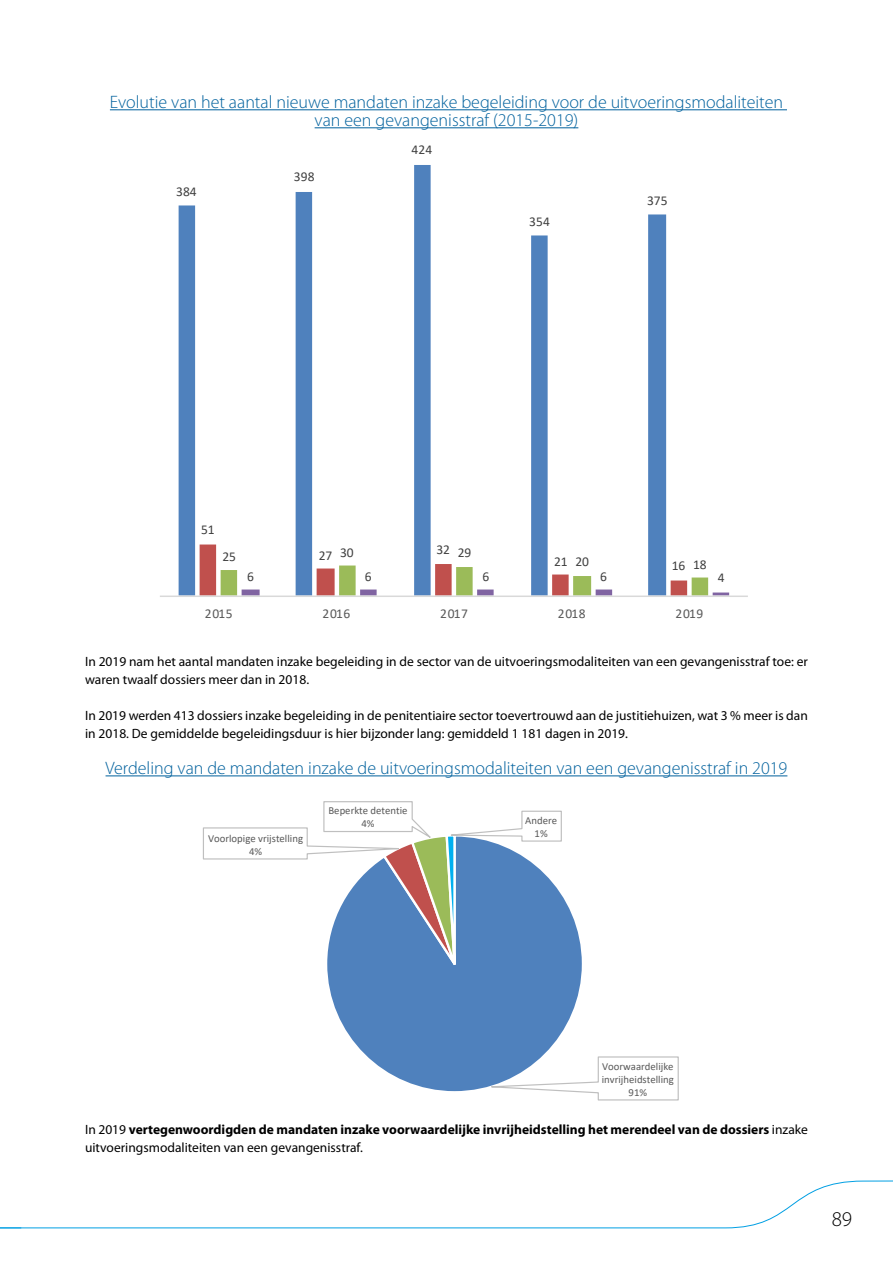
<style>
.page{position:relative;width:893px;height:1263px;background:#fff}
.page>*{position:absolute;margin:0;border:0;box-sizing:border-box;transform-origin:0 0}
.t1{font:300 21px "Myriad Pro";color:#000}
.t2{font:300 18px/18px "Myriad Pro";color:#00619d;text-align:center}
.t3{font:13.5px/18px "Myriad Pro";color:#000}
.t4{font:700 13.5px/18px "Myriad Pro";color:#000}
.t5{font:13.5px "Calibri";color:#404040}
.t6{font:13.5px "Calibri";letter-spacing:.05em;color:#595959}
.t7{font:10.8px/13px "Calibri";color:#595959;text-align:center}
.s1{font-weight:400}
</style>
<div class="page">
<svg style="left:0;top:1180px;width:893px;height:48px"></svg>
<hr style="left:110px;top:109px;width:677px;height:1px;background:#00619d">
<hr style="left:315px;top:127px;width:263px;height:1px;background:#00619d">
<hr style="left:106px;top:775px;width:681px;height:1px;background:#00619d">
<svg style="left:179px;top:165px;width:487px;height:430px"></svg>
<svg style="left:200px;top:544px;width:529px;height:51px"></svg>
<hr style="left:160px;top:595px;width:588px;height:2px;background:#d9d9d9">
<svg style="left:354px;top:896px;width:228px;height:196px"></svg>
<svg style="left:468px;top:1056px;width:211px;height:45px"></svg>
<svg style="left:202px;top:801px;width:360px;height:241px"></svg>
<h2 class="t2" style="left:110px;top:93px;width:675px">Evolutie van het aantal nieuwe mandaten inzake begeleiding voor de uitvoeringsmodaliteiten van een gevangenisstraf (2015-2019)</h2>
<p class="t5" style="left:176px;top:183px;width:22px">384</p>
<p class="t5" style="left:294px;top:168px;width:22px">398</p>
<p class="t5" style="left:412px;top:141px;width:22px">424</p>
<p class="t5" style="left:529px;top:213px;width:22px">354</p>
<p class="t5" style="left:647px;top:192px;width:22px">375</p>
<p class="t5" style="left:201px;top:520px;width:15px">51</p>
<p class="t5" style="left:222px;top:547px;width:15px">25</p>
<p class="t5" style="left:436px;top:540px;width:15px">32</p>
<p class="t5" style="left:340px;top:543px;width:15px">30</p>
<p class="t5" style="left:458px;top:543px;width:15px">29</p>
<p class="t5" style="left:319px;top:546px;width:15px">27</p>
<p class="t5" style="left:554px;top:552px;width:15px">21</p>
<p class="t5" style="left:575px;top:552px;width:15px">20</p>
<p class="t5" style="left:693px;top:555px;width:15px">18</p>
<p class="t5" style="left:672px;top:556px;width:15px">16</p>
<p class="t5" style="left:247px;top:567px;width:8px">6</p>
<p class="t5" style="left:365px;top:567px;width:8px">6</p>
<p class="t5" style="left:483px;top:567px;width:8px">6</p>
<p class="t5" style="left:600px;top:567px;width:8px">6</p>
<p class="t5" style="left:718px;top:568px;width:8px">4</p>
<p class="t6" style="left:205px;top:604px;width:29px">2015</p>
<p class="t6" style="left:323px;top:604px;width:29px">2016</p>
<p class="t6" style="left:440px;top:604px;width:29px">2017</p>
<p class="t6" style="left:558px;top:604px;width:29px">2018</p>
<p class="t6" style="left:676px;top:604px;width:29px">2019</p>
<p class="t3" style="left:85px;top:652px;width:724px">In 2019 nam het aantal mandaten inzake begeleiding in de sector van de uitvoeringsmodaliteiten van een gevangenisstraf toe: er waren twaalf dossiers meer dan in 2018.</p>
<p class="t3" style="left:85px;top:706px;width:724px">In 2019 werden 413 dossiers inzake begeleiding in de penitentiaire sector toevertrouwd aan de justitiehuizen, wat 3 % meer is dan in 2018. De gemiddelde begeleidingsduur is hier bijzonder lang: gemiddeld 1 181 dagen in 2019.</p>
<h2 class="t2" style="left:106px;top:759px;width:683px">Verdeling van de mandaten inzake de uitvoeringsmodaliteiten van een gevangenisstraf in 2019</h2>
<p class="t7" style="left:208px;top:831px;width:97px">Voorlopige vrijstelling<br>4%</p>
<p class="t7" style="left:328px;top:804px;width:81px">Beperkte detentie<br>4%</p>
<p class="t7" style="left:525px;top:813px;width:33px">Andere<br>1%</p>
<p class="t7" style="left:602px;top:1059px;width:74px">Voorwaardelijke invrijheidstelling<br>91%</p>
<p class="t4" style="left:85px;top:1120px;width:724px"><span class="s1">In 2019</span> vertegenwoordigden de mandaten inzake voorwaardelijke invrijheidstelling het merendeel van de dossiers <span class="s1">inzake uitvoeringsmodaliteiten van een gevangenisstraf.</span></p>
<h1 class="t1" style="left:832px;top:1207px;width:22px">89</h1>
</div>
